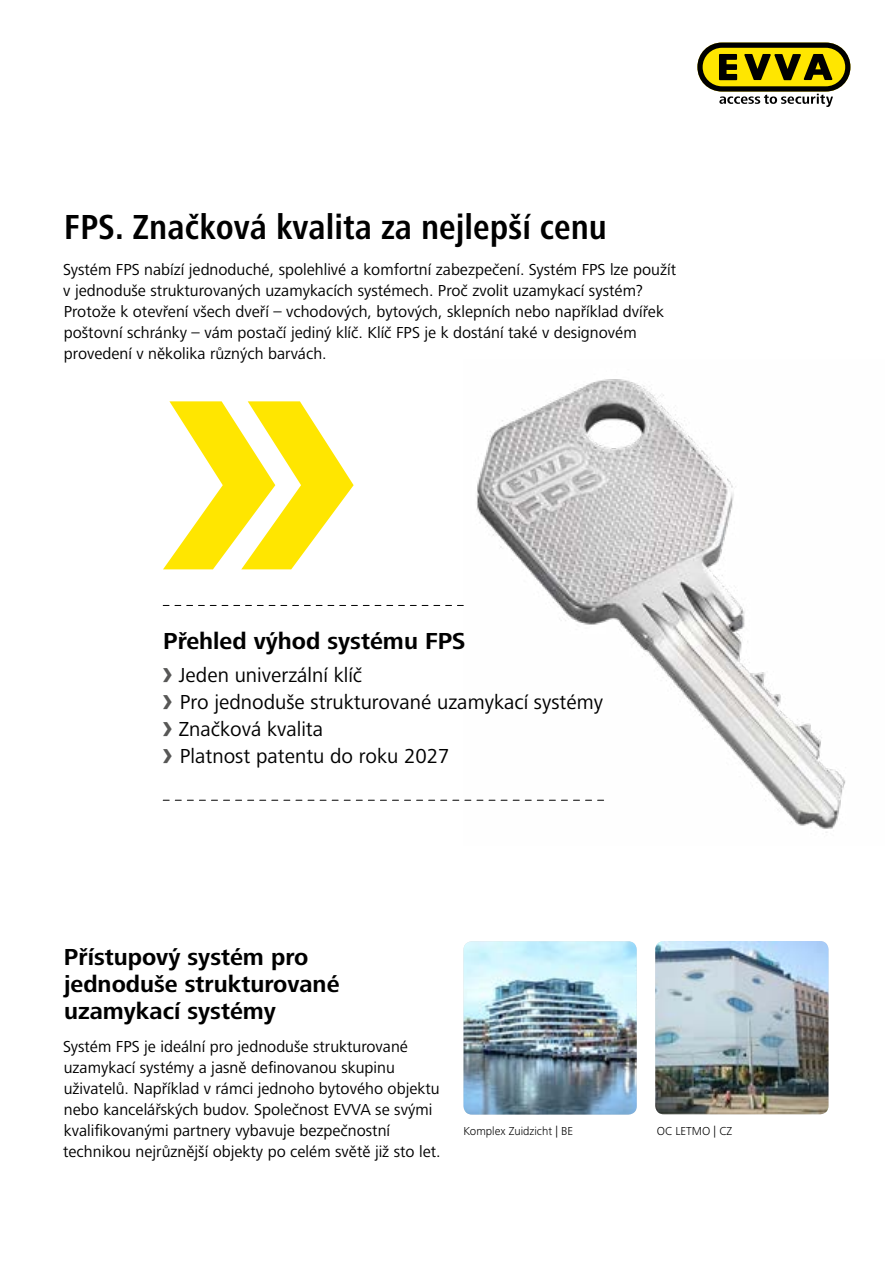
<style>
.page{position:relative;width:893px;height:1263px;background:#fff}
.page>*{position:absolute;margin:0;border:0;box-sizing:border-box;transform-origin:0 0}
.HL_1{font:700 condensed 36px "Frutiger Next LTCE";color:#000}
.HL_3{font:700 24px/27px "Frutiger Next LTCE";color:#000}
.t1{font:21px "Frutiger Next LTCE";color:#000}
.FT{font:16.5px/21px "Frutiger Next LTCE";color:#000}
.BU{font:300 12px "Frutiger Next LTCE";color:#000}
.s1{font-weight:700;font-size:34.8px;color:#575756}
</style>
<div class="page">
<svg style="left:163px;top:401px;width:191px;height:168px"></svg>
<svg style="left:163px;top:605px;width:300px;height:1px"></svg>
<svg style="left:163px;top:800px;width:297px;height:1px"></svg>
<img style="left:655px;top:941px;width:173px;height:173px">
<img style="left:463px;top:941px;width:174px;height:173px">
<img style="left:463px;top:379px;width:383px;height:454px">
<svg style="left:697px;top:43px;width:153px;height:64px"></svg>
<p class="HL_1" style="left:64px;top:207px;width:545px">FPS. Značková kvalita za nejlepší cenu</p>
<p class="FT" style="left:63px;top:259px;width:614px">Systém FPS nabízí jednoduché, spolehlivé a komfortní zabezpečení. Systém FPS lze použít v jednoduše strukturovaných uzamykacích systémech. Proč zvolit uzamykací systém?<br>Protože k otevření všech dveří – vchodových, bytových, sklepních nebo například dvířek poštovní schránky – vám postačí jediný klíč. Klíč FPS je k dostání také v designovém provedení v několika různých barvách.</p>
<p class="HL_3" style="left:163px;top:627px;width:304px">Přehled výhod systému FPS</p>
<p class="t1" style="left:162px;top:663px;width:202px"><span class="s1">›</span> Jeden univerzální klíč</p>
<p class="t1" style="left:162px;top:690px;width:442px"><span class="s1">›</span> Pro jednoduše strukturované uzamykací systémy</p>
<p class="t1" style="left:162px;top:717px;width:162px"><span class="s1">›</span> Značková kvalita</p>
<p class="t1" style="left:162px;top:744px;width:289px"><span class="s1">›</span> Platnost patentu do roku 2027</p>
<p class="HL_3" style="left:64px;top:944px;width:277px">Přístupový systém pro jednoduše strukturované uzamykací systémy</p>
<p class="FT" style="left:63px;top:1036px;width:379px">Systém FPS je ideální pro jednoduše strukturované uzamykací systémy a jasně definovanou skupinu uživatelů. Například v rámci jednoho bytového objektu nebo kancelářských budov. Společnost EVVA se svými kvalifikovanými partnery vybavuje bezpečnostní technikou nejrůznější objekty po celém světě již sto let.</p>
<p class="BU" style="left:463px;top:1124px;width:111px">Komplex Zuidzicht | BE</p>
<p class="BU" style="left:657px;top:1124px;width:77px">OC LETMO | CZ</p>
</div>
